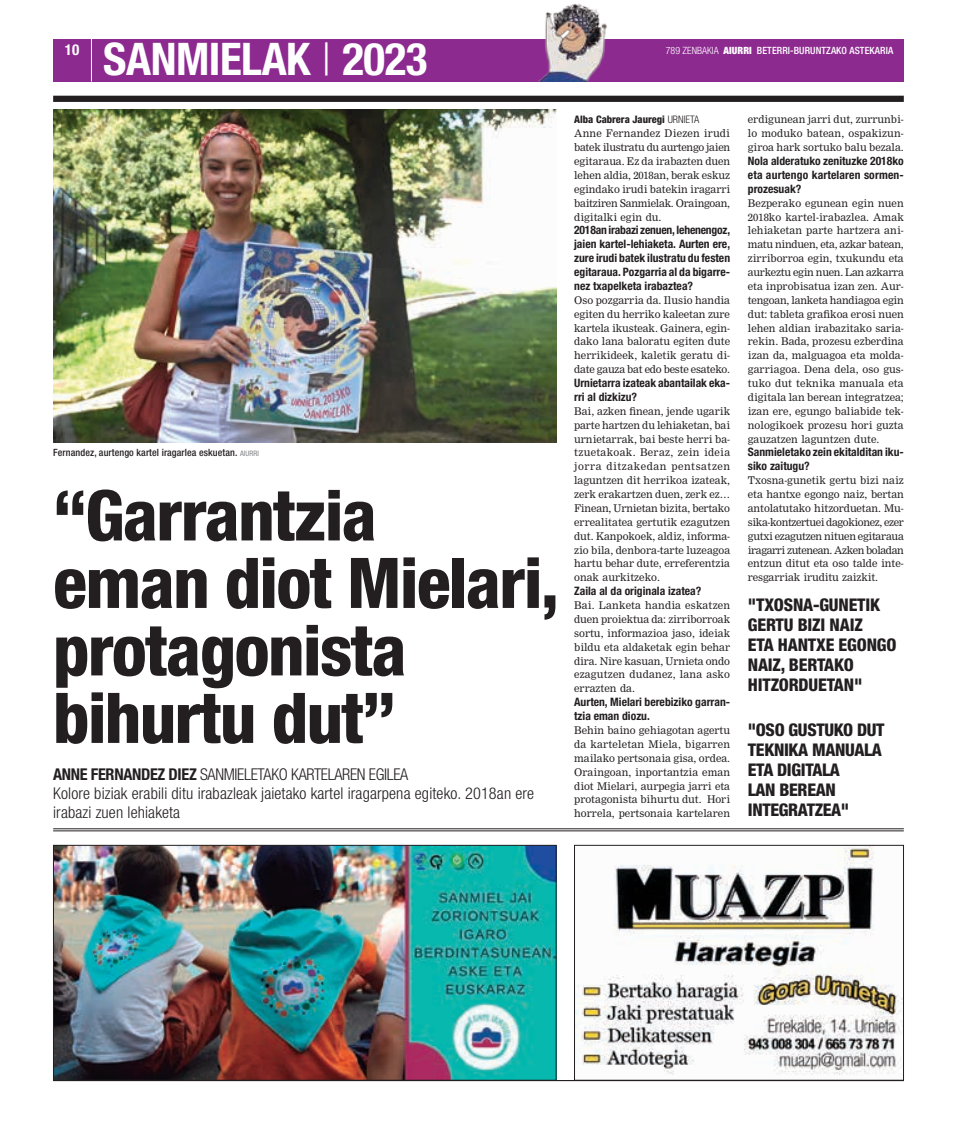
<style>
.page{position:relative;width:957px;height:1134px;background:#fff}
.page>*{position:absolute;margin:0;border:0;box-sizing:border-box;transform-origin:0 0}
.t1{font:800 condensed 70px/67.5px "Helvetica Neue";letter-spacing:-.02em;color:#231f20}
.t2{font:700 condensed 45px "Helvetica Neue";letter-spacing:-.01em;color:#fff}
.t3{font:800 condensed 17.5px/20px "Helvetica Neue";letter-spacing:.3em;color:#231f20}
.t4{font:300 condensed 16.25px/18.8px "Helvetica Neue";letter-spacing:.01em;color:#231f20}
.t5{font:700 condensed 16.25px "Helvetica Neue";color:#231f20}
.t6{font:700 condensed 15px "Helvetica Neue";color:#fff}
.t7{font:700 condensed 11.62px/13.9px "Helvetica Neue";color:#231f20}
.t8{font:10.38px/13.9px "M Nimrod";color:#231f20;text-align:justify}
.t9{font:800 condensed 10.38px "Helvetica Neue";color:#231f20}
.t10{font:500 condensed 10px "Helvetica Neue";letter-spacing:.01em;color:#231f20}
.t11{font:500 condensed 10px "Helvetica Neue";letter-spacing:.01em;color:#fff}
.s1{font-weight:300}
.s2{font-weight:900}
.s3{font-weight:400;font-size:7.5px;color:#808285}
</style>
<div class="page">
<div style="left:53px;top:39px;width:851px;height:42px;background:#8d2a90"></div>
<hr style="left:91px;top:39px;width:1px;height:42px;background:#fff">
<img style="left:55px;top:847px;width:499px;height:231px">
<div style="left:53px;top:845px;width:503px;height:235px;border:1px solid #231f20"></div>
<hr style="left:53px;top:828px;width:851px;height:1px;background:#231f20">
<hr style="left:53px;top:831px;width:851px;height:1px;background:#231f20">
<img style="left:53px;top:110px;width:503px;height:333px">
<div style="left:53px;top:96px;width:851px;height:6px;background:#231f20"></div>
<img style="left:576px;top:847px;width:326px;height:228px">
<div style="left:574px;top:845px;width:330px;height:235px;border:1px solid #231f20"></div>
<hr style="left:53px;top:1080px;width:851px;height:1px;background:#231f20">
<img style="left:539px;top:3px;width:68px;height:78px">
<h3 class="t6" style="left:65px;top:41px;width:16px">10</h3>
<h2 class="t2" style="left:103px;top:32px;width:326px">sanmielak <span class="s1">|</span> 2023</h2>
<p class="t11" style="left:666px;top:45px;width:229px"><span class="s1">789 zenbakia</span> <span class="s2">AIURRI</span> BETERRI-BURUNTZAKO ASTEKARIA</p>
<p class="t10" style="left:53px;top:447px;width:207px">Fernandez, aurtengo kartel iragarlea eskuetan. <span class="s3">AIURRI</span></p>
<h1 class="t1" style="left:53px;top:481px;width:507px">“GARRANTZIA<br>EMAN DIOT MIELARI,<br>PROTAGONISTA<br>BIHURTU DUT”</h1>
<h3 class="t5" style="left:53px;top:765px;width:10px">ANNE</h3>
<h3 class="t5" style="left:91px;top:765px;width:17px">FERNANDEZ</h3>
<h3 class="t5" style="left:169px;top:765px;width:8px">DIEZ</h3>
<h3 class="t4" style="left:53px;top:765px;width:482px;text-indent:147px">sanmieletako kartelaren egilea<br>Kolore biziak erabili ditu irabazleak jaietako kartel iragarpena egiteko. 2018an ere irabazi zuen lehiaketa</h3>
<p class="t9" style="left:574px;top:113px;width:99px">ALBA CABRERA JAUREGI <span class="s1">URNIETA</span></p>
<p class="t8" style="left:574px;top:127px;width:157px">Anne Fernandez Diezen irudi batek ilustratu du aurtengo jaien egitaraua. Ez da irabazten duen lehen aldia, 2018an, berak eskuz egindako irudi batekin iragarri baitziren Sanmielak. Oraingoan, digitalki egin du.</p>
<p class="t7" style="left:574px;top:223px;width:157px;text-align:justify">2018an irabazi zenuen, lehenengoz, jaien kartel-lehiaketa. Aurten ere, zure irudi batek ilustratu du festen egitaraua. Pozgarria al da bigarre&shy;nez txapelketa irabaztea?</p>
<p class="t8" style="left:574px;top:293px;width:157px">Oso pozgarria da. Ilusio handia egiten du herriko kaleetan zure kartela ikusteak. Gainera, egin&shy;dako lana baloratu egiten dute herrikideek, kaletik geratu di&shy;date gauza bat edo beste esateko.</p>
<p class="t7" style="left:574px;top:376px;width:157px">Urnietarra izateak abantailak eka&shy;rri al dizkizu?</p>
<p class="t8" style="left:574px;top:404px;width:158px">Bai, azken finean, jende ugarik parte hartzen du lehiaketan, bai urnietarrak, bai beste herri ba&shy;tzuetakoak. Beraz, zein ideia jorra ditzakedan pentsatzen laguntzen dit herrikoa izateak, zerk erakartzen duen, zerk ez… Finean, Urnietan bizita, bertako errealitatea gertutik ezagutzen dut. Kanpokoek, aldiz, informa&shy;zio bila, denbora-tarte luzeagoa hartu behar dute, erreferentzia onak aurkitzeko.</p>
<p class="t7" style="left:574px;top:584px;width:129px">Zaila al da originala izatea?</p>
<p class="t8" style="left:574px;top:598px;width:157px">Bai. Lanketa handia eskatzen duen proiektua da: zirriborroak sortu, informazioa jaso, ideiak bildu eta aldaketak egin behar dira. Nire kasuan, Urnieta ondo ezagutzen dudanez, lana asko errazten da.</p>
<p class="t7" style="left:574px;top:695px;width:157px">Aurten, Mielari berebiziko garran&shy;tzia eman diozu.</p>
<p class="t8" style="left:574px;top:723px;width:157px">Behin baino gehiagotan agertu da karteletan Miela, bigarren mailako pertsonaia gisa, ordea.<br>Oraingoan, inportantzia eman diot Mielari, aurpegia jarri eta protagonista bihurtu dut. Hori horrela, pertsonaia kartelaren</p>
<p class="t8" style="left:748px;top:113px;width:157px">erdigunean jarri dut, zurrunbi&shy;lo moduko batean, ospakizun&shy;giroa hark sortuko balu bezala.</p>
<p class="t7" style="left:748px;top:154px;width:157px;text-align:justify">Nola alderatuko zenituzke 2018ko eta aurtengo kartelaren sormen&shy;prozesuak?</p>
<p class="t8" style="left:748px;top:196px;width:157px">Bezperako egunean egin nuen 2018ko kartel-irabazlea. Amak lehiaketan parte hartzera ani&shy;matu ninduen, eta, azkar batean, zirriborroa egin, txukundu eta aurkeztu egin nuen. Lan azkarra eta inprobisatua izan zen. Aur&shy;tengoan, lanketa handiagoa egin dut: tableta grafikoa erosi nuen lehen aldian irabazitako saria&shy;rekin. Bada, prozesu ezberdina izan da, malguagoa eta molda&shy;garriagoa. Dena dela, oso gus&shy;tuko dut teknika manuala eta digitala lan berean integratzea; izan ere, egungo baliabide tek&shy;nologikoek prozesu hori guzta gauzatzen laguntzen dute.</p>
<p class="t7" style="left:748px;top:445px;width:157px">Sanmieletako zein ekitalditan iku&shy;siko zaitugu?</p>
<p class="t8" style="left:748px;top:474px;width:158px">Txosna-gunetik gertu bizi naiz eta hantxe egongo naiz, bertan antolatutako hitzorduetan. Mu&shy;sika-kontzertuei dagokionez, ezer gutxi ezagutzen nituen egitaraua iragarri zutenean. Azken boladan entzun ditut eta oso talde inte&shy;resgarriak iruditu zaizkit.</p>
<h3 class="t3" style="left:748px;top:594px;width:110px">"TXOSNA-GUNETIK<br>GERTU BIZI</h3>
<h3 class="t3" style="left:829px;top:614px;width:19px">NAIZ</h3>
<h3 class="t3" style="left:748px;top:634px;width:70px">ETA HANTXE</h3>
<h3 class="t3" style="left:748px;top:634px;width:150px;text-indent:91px">EGONGO<br>NAIZ, BERTAKO<br>HITZORDUETA</h3>
<h3 class="t3" style="left:844px;top:674px;width:20px">N"</h3>
<h3 class="t3" style="left:748px;top:719px;width:129px;text-indent:95px">O DUT<br>TEKNIKA MANUALA<br>ETA DIGITALA<br>LAN BEREAN<br>INTEGRATZEA</h3>
<h3 class="t3" style="left:748px;top:719px;width:51px">"OSO GUSTUK</h3>
<h3 class="t3" style="left:841px;top:799px;width:10px">"</h3>
</div>
